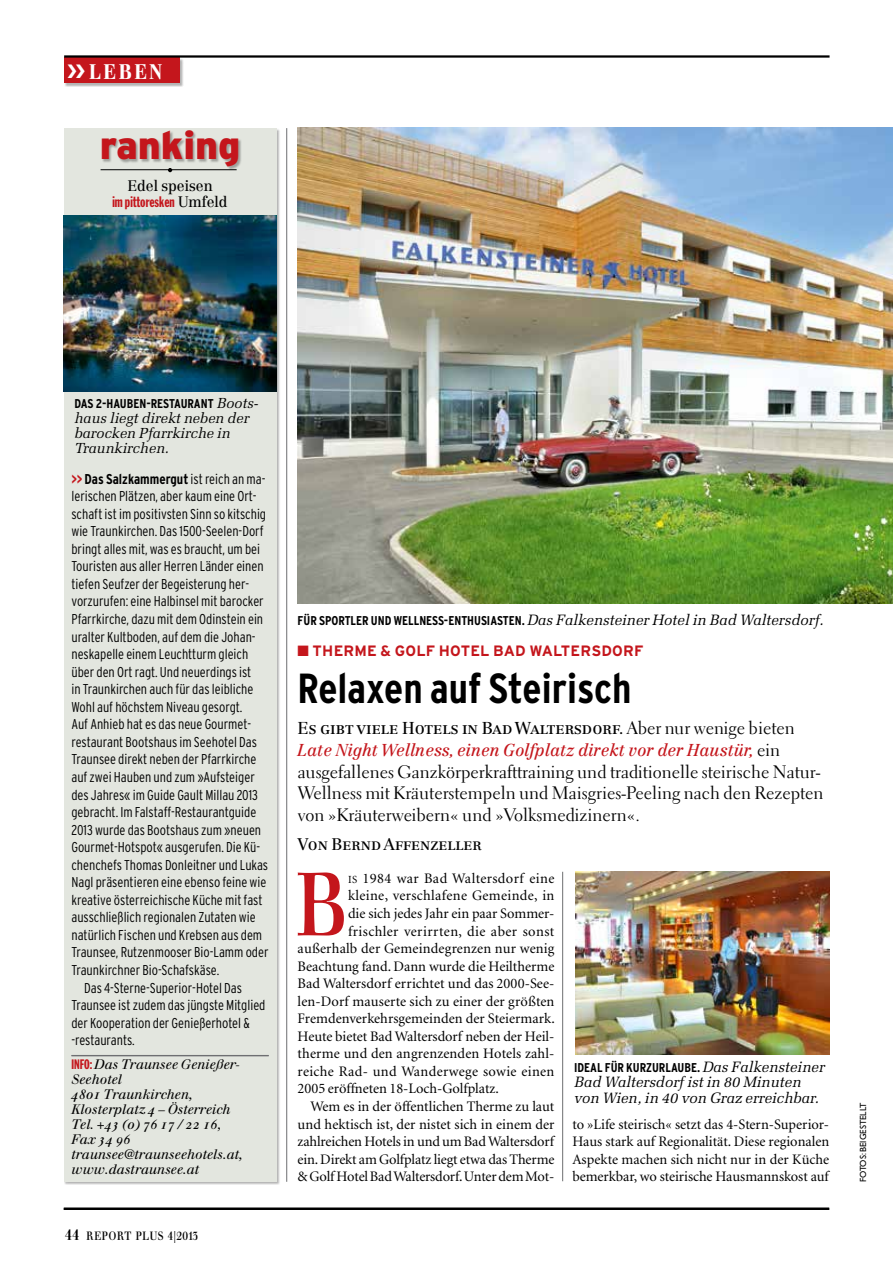
<style>
.page{position:relative;width:893px;height:1263px;background:#fff}
.page>*{position:absolute;margin:0;border:0;box-sizing:border-box;transform-origin:0 0}
.t1{font:89.1px "Walbaum Condensed Medium Deck";color:#c4161c}
.t2{font:700 condensed 42px "Interstate";letter-spacing:-.01em;color:#000}
.t3{font:900 39px "Interstate";color:#c4161c}
.t4{font:800 21px "Walbaum Condensed";letter-spacing:.135em;color:#fff}
.t5{font:18px/21.6px "Electra LH";color:#000}
.t6{font:16.95px "Centennial Italic Os F";color:#c4161c}
.t7{font:16.95px "Centennial Roman SC";color:#000}
.t8{font:16.5px "Centennial Roman SC";color:#000}
.t9{font:italic 15px/15.8px "Melior";color:#000}
.t10{font:700 15px "Interstate";letter-spacing:.015em;color:#c4161c}
.t11{font:15px "Franklin Gothic Extra Cond";color:#c4161c}
.t12{font:15px "Centennial";color:#000}
.t13{font:14.55px/17.5px "Minion";color:#000;text-align:justify}
.t14{font:14.55px "Minion";letter-spacing:.025em;color:#000}
.t15{font:italic 14.55px/15px "Melior";color:#000}
.t16{font:14.55px "Minion";letter-spacing:.03em;color:#000}
.t17{font:300 condensed 14.25px "Interstate";color:#000}
.t18{font:700 condensed 14.25px "Interstate";color:#000}
.t19{font:13.5px/15px "Walbaum Italic Os F";color:#000}
.t20{font:700 condensed 12.75px "Interstate";color:#000}
.t21{font:12px "Walbaum Condensed Medium Deck";letter-spacing:.05em;color:#000}
.t22{font:9px "Gill Sans";color:#000}
.s1{font-family:"Centennial";color:#000}
.s2{font-family:"Melior";font-weight:400;font-style:italic;font-stretch:normal;font-size:14.55px}
.s3{color:#c4161c}
.s4{font-weight:300}
.s5{font-family:"Franklin Gothic Extra Cond";color:#c4161c}
.s6{font-family:"Walbaum Condensed";font-weight:700;font-size:15px}
.s7{font-family:"Interstate";font-weight:700;font-style:normal;font-stretch:condensed;font-size:12.75px}
.s8{font-family:"Electra LH";font-size:18px}
.s9{font-family:"Electra LH";font-size:18px;color:#000}
.s10{font-size:10.95px}
.s11{font-style:inherit}
.s12{font-family:"Melior";font-weight:400;font-style:italic;font-stretch:normal;font-size:15px}
</style>
<div class="page">
<hr style="left:286px;top:128px;width:1px;height:1054px;background:#6d6e71">
<div style="left:64px;top:58px;width:119px;height:29px;background:#000;opacity:.3"></div>
<div style="left:64px;top:58px;width:115px;height:25px;background:#c4161c"></div>
<hr style="left:64px;top:1208px;width:765px;height:2px;background:#000">
<div style="left:64px;top:128px;width:216px;height:1057px;background:#000;opacity:.3"></div>
<div style="left:64px;top:128px;width:212px;height:1053px;background:#e3e6df"></div>
<hr style="left:71px;top:1055px;width:198px;height:1px;background:#6d6e71">
<div style="left:102px;top:131px;width:140px;height:39px;background:#000;opacity:.3"></div>
<hr style="left:64px;top:55px;width:765px;height:3px;background:#000">
<hr style="left:562px;top:872px;width:1px;height:309px;background:#6d6e71">
<img style="left:64px;top:216px;width:212px;height:175px">
<hr style="left:101px;top:169px;width:136px;height:1px;background:#000">
<svg style="left:168px;top:168px;width:4px;height:4px"></svg>
<img style="left:298px;top:128px;width:595px;height:476px">
<img style="left:575px;top:872px;width:254px;height:182px">
<h3 class="t4" style="left:90px;top:60px;width:74px">LEBEN</h3>
<h3 class="t3" style="left:100px;top:123px;width:142px">ranking</h3>
<p class="t12" style="left:128px;top:177px;width:87px">Edel speisen</p>
<p class="t11" style="left:112px;top:194px;width:117px">im pittoresken <span class="s1">Umfeld</span></p>
<p class="t20" style="left:74px;top:397px;width:186px">DAS 2-HAUBEN-RESTAURANT <span class="s2">Boots-</span></p>
<p class="t15" style="left:74px;top:411px;width:176px">haus liegt direkt neben der barocken Pfarrkirche in<br>Traunkirchen.</p>
<p class="t18" style="left:71px;top:471px;width:195px"><span class="s3">&gt;&gt;</span> DAS SALZKAMMERGUT <span class="s4">ist reich an ma-</span></p>
<p class="t17" style="left:71px;top:488px;width:187px">lerischen Plätzen, aber kaum eine Ort-</p>
<p class="t17" style="left:71px;top:506px;width:196px">schaft ist im positivsten Sinn so kitschig</p>
<p class="t17" style="left:71px;top:523px;width:194px">wie Traunkirchen. Das 1500-Seelen-Dorf</p>
<p class="t17" style="left:71px;top:541px;width:190px">bringt alles mit, was es braucht, um bei</p>
<p class="t17" style="left:71px;top:558px;width:194px">Touristen aus aller Herren Länder einen</p>
<p class="t17" style="left:71px;top:576px;width:179px">tiefen Seufzer der Begeisterung her-</p>
<p class="t17" style="left:71px;top:593px;width:194px">vorzurufen: eine Halbinsel mit barocker</p>
<p class="t17" style="left:71px;top:611px;width:193px">Pfarrkirche, dazu mit dem Odinstein ein</p>
<p class="t17" style="left:71px;top:628px;width:186px">uralter Kultboden, auf dem die Johan-</p>
<p class="t17" style="left:71px;top:646px;width:178px">neskapelle einem Leuchtturm gleich</p>
<p class="t17" style="left:71px;top:663px;width:181px">über den Ort ragt. Und neuerdings ist</p>
<p class="t17" style="left:71px;top:681px;width:184px">in Traunkirchen auch für das leibliche</p>
<p class="t17" style="left:71px;top:699px;width:173px">Wohl auf höchstem Niveau gesorgt.</p>
<p class="t17" style="left:71px;top:716px;width:181px">Auf Anhieb hat es das neue Gourmet-</p>
<p class="t17" style="left:71px;top:734px;width:187px">restaurant Bootshaus im Seehotel Das</p>
<p class="t17" style="left:71px;top:751px;width:187px">Traunsee direkt neben der Pfarrkirche</p>
<p class="t17" style="left:71px;top:769px;width:185px">auf zwei Hauben und zum »Aufsteiger</p>
<p class="t17" style="left:71px;top:786px;width:188px">des Jahres« im Guide Gault Millau 2013</p>
<p class="t17" style="left:71px;top:804px;width:186px">gebracht. Im Falstaff-Restaurantguide</p>
<p class="t17" style="left:71px;top:822px;width:191px">2013 wurde das Bootshaus zum »neuen</p>
<p class="t17" style="left:71px;top:839px;width:190px">Gourmet-Hotspot« ausgerufen. Die Kü-</p>
<p class="t17" style="left:71px;top:857px;width:198px">chenchefs Thomas Donleitner und Lukas</p>
<p class="t17" style="left:71px;top:874px;width:196px">Nagl präsentieren eine ebenso feine wie</p>
<p class="t17" style="left:71px;top:892px;width:193px">kreative österreichische Küche mit fast</p>
<p class="t17" style="left:71px;top:909px;width:186px">ausschließlich regionalen Zutaten wie</p>
<p class="t17" style="left:71px;top:927px;width:192px">natürlich Fischen und Krebsen aus dem</p>
<p class="t17" style="left:71px;top:944px;width:199px">Traunsee, Rutzenmooser Bio-Lamm oder</p>
<p class="t17" style="left:71px;top:962px;width:149px">Traunkirchner Bio-Schafskäse.</p>
<p class="t17" style="left:84px;top:979px;width:159px">Das 4-Sterne-Superior-Hotel Das</p>
<p class="t17" style="left:71px;top:997px;width:196px">Traunsee ist zudem das jüngste Mitglied</p>
<p class="t17" style="left:71px;top:1015px;width:180px">der Kooperation der Genießerhotel &amp;</p>
<p class="t17" style="left:71px;top:1032px;width:65px">-restaurants.</p>
<p class="t19" style="left:71px;top:1056px;width:173px"><span class="s5">Info:</span> Das Traunsee Genießer-<br>Seehotel<br>4801 Traunkirchen,<br>Klosterplatz 4 – Österreich<br>Tel. +43 (0) 76 17 / 22 16,<br>Fax 34 96 traunsee@traunseehotels.at, www.dastraunsee.at</p>
<p class="t21" style="left:65px;top:1229px;width:134px"><span class="s6">44</span> REPORT PLUS 4|2013</p>
<p class="t9" style="left:298px;top:611px;width:527px"><span class="s7">FÜR SPORTLER UND WELLNESS-ENTHUSIASTEN.</span> Das Falkensteiner Hotel in Bad Waltersdorf.</p>
<p class="t10" style="left:298px;top:642px;width:347px">■ THERME &amp; GOLF HOTEL BAD WALTERSDORF</p>
<h2 class="t2" style="left:298px;top:665px;width:335px">RELAXEN AUF STEIRISCH</h2>
<p class="t7" style="left:298px;top:718px;width:498px">Es gibt viele Hotels in Bad Waltersdorf. <span class="s8">Aber nur wenige bieten</span></p>
<p class="t6" style="left:298px;top:740px;width:484px">Late Night Wellness, einen Golfplatz direkt vor der Haustür, <span class="s9">ein</span></p>
<p class="t5" style="left:298px;top:761px;width:527px">ausgefallenes Ganzkörperkrafttraining und traditionelle steirische Natur-<br>Wellness mit Kräuterstempeln und Maisgries-Peeling nach den Rezepten von »Kräuterweibern« und »Volksmedizinern«.</p>
<p class="t8" style="left:298px;top:834px;width:186px">Von Bernd Affenzeller</p>
<h1 class="t1" style="left:296px;top:853px;width:53px">B</h1>
<p class="t14" style="left:348px;top:871px;width:208px"><span class="s10">is</span> <span class="s11">1984</span> war Bad Waltersdorf eine</p>
<p class="t14" style="left:348px;top:888px;width:208px">kleine, verschlafene Gemeinde, in</p>
<p class="t13" style="left:348px;top:905px;width:208px">die sich jedes Jahr ein paar Sommer-</p>
<p class="t16" style="left:348px;top:924px;width:208px">frischler verirrten, die aber sonst</p>
<p class="t13" style="left:298px;top:940px;width:258px">außerhalb der Gemeindegrenzen nur wenig</p>
<p class="t13" style="left:298px;top:958px;width:258px">Beachtung fand. Dann wurde die Heiltherme</p>
<p class="t13" style="left:298px;top:975px;width:258px">Bad Waltersdorf errichtet und das 2000-See-</p>
<p class="t13" style="left:298px;top:993px;width:258px">len-Dorf mauserte sich zu einer der größten</p>
<p class="t13" style="left:298px;top:1010px;width:259px">Fremdenverkehrsgemeinden der Steiermark.</p>
<p class="t13" style="left:298px;top:1028px;width:258px">Heute bietet Bad Waltersdorf neben der Heil-</p>
<p class="t13" style="left:298px;top:1045px;width:258px">therme und den angrenzenden Hotels zahl-</p>
<p class="t14" style="left:298px;top:1064px;width:258px">reiche Rad- und Wanderwege sowie einen</p>
<p class="t13" style="left:298px;top:1080px;width:203px">2005 eröffneten 18-Loch-Golfplatz.</p>
<p class="t13" style="left:310px;top:1098px;width:245px">Wem es in der öffentlichen Therme zu laut</p>
<p class="t13" style="left:298px;top:1116px;width:258px">und hektisch ist, der nistet sich in einem der</p>
<p class="t13" style="left:298px;top:1133px;width:258px">zahlreichen Hotels in und um Bad Waltersdorf</p>
<p class="t13" style="left:298px;top:1151px;width:258px">ein. Direkt am Golfplatz liegt etwa das Therme</p>
<p class="t13" style="left:298px;top:1168px;width:258px">&amp; Golf Hotel Bad Waltersdorf. Unter dem Mot-</p>
<p class="t20" style="left:574px;top:1060px;width:252px">ID EAL FÜR KURZURLAUBE. <span class="s12">Das Falkensteiner</span></p>
<p class="t9" style="left:574px;top:1074px;width:246px">Bad Waltersdorf ist in 80 Minuten von Wien, in 40 von Graz erreichbar.</p>
<p class="t13" style="left:572px;top:1115px;width:258px">to »Life steirisch« setzt das 4-Stern-Superior-Haus stark auf Regionalität. Diese regionalen Aspekte machen sich nicht nur in der Küche bemerkbar, wo steirische Hausmannskost auf</p>
<p class="t22" style="left:858px;top:1182px;width:81px;rotate:-90deg">Fotos: Beigestellt</p>
</div>
